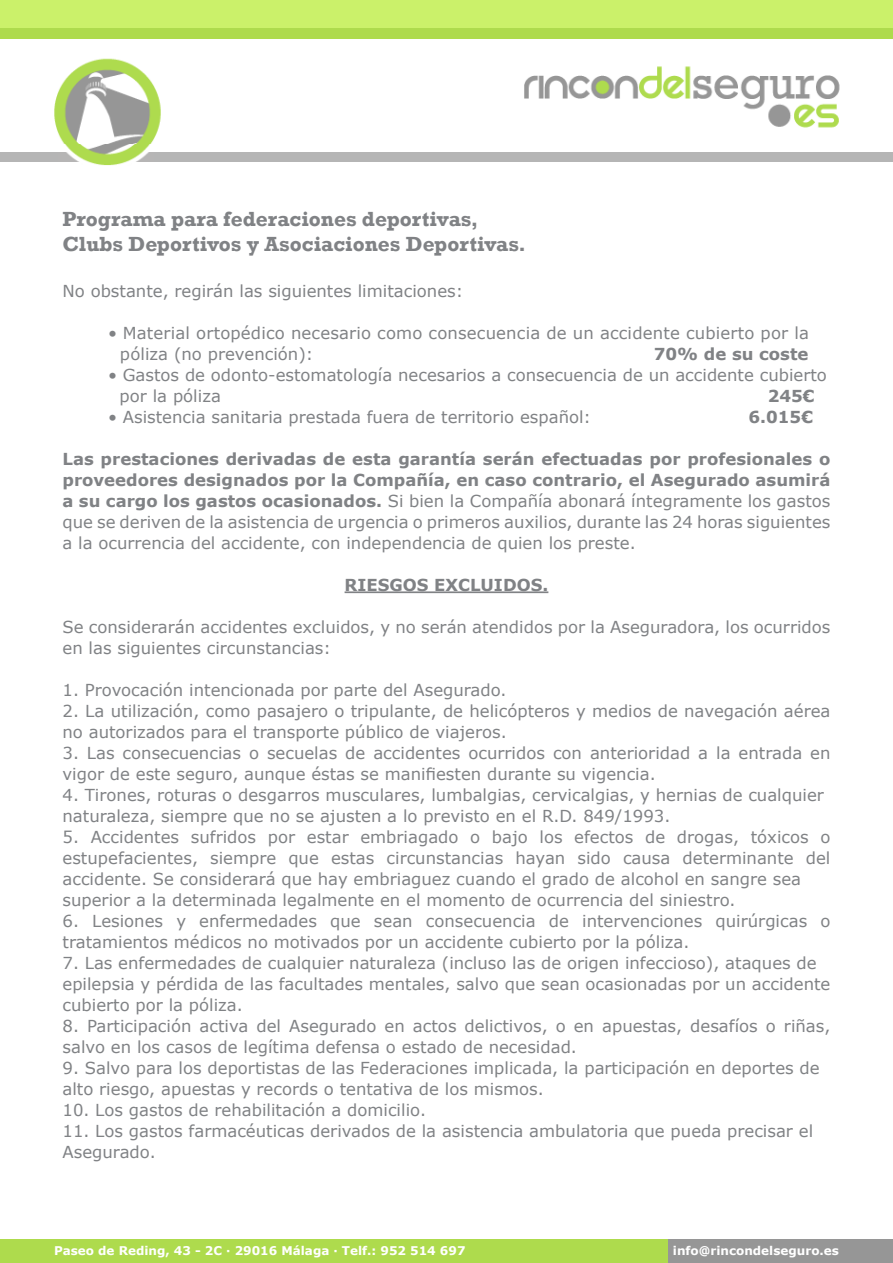
<style>
.page{position:relative;width:893px;height:1263px;background:#fff}
.page>*{position:absolute;margin:0;border:0;box-sizing:border-box;transform-origin:0 0}
.titulos{font:700 21px "Rockwell";color:#808285}
.texto{font:16.5px/21px "Verdana";color:#808285}
.texto-2{font:700 16.5px "Verdana";color:#808285}
.t1{font:700 12px "Verdana";color:#fff}
.s1{font-weight:700}
</style>
<div class="page">
<img style="left:54px;top:58px;width:786px;height:108px">
<div style="left:0;top:1239px;width:669px;height:24px;background:#aedb4d"></div>
<div style="left:0;top:0;width:893px;height:28px;background:#cbf16a"></div>
<div style="left:0;top:28px;width:893px;height:11px;background:#aedb4d"></div>
<div style="left:0;top:152px;width:57px;height:10px;background:#b5b5b5"></div>
<div style="left:154px;top:152px;width:739px;height:10px;background:#b5b5b5"></div>
<hr style="left:0;top:149px;width:67px;height:3px;background:#fff">
<hr style="left:148px;top:149px;width:745px;height:3px;background:#fff">
<div style="left:669px;top:1239px;width:224px;height:24px;background:#969696"></div>
<hr style="left:0;top:162px;width:81px;height:2px;background:#fff">
<hr style="left:132px;top:162px;width:761px;height:2px;background:#fff">
<hr style="left:345px;top:591px;width:203px;height:2px;background:#808285">
<p class="titulos" style="left:63px;top:206px;width:417px">Programa para federaciones deportivas,</p>
<p class="titulos" style="left:63px;top:231px;width:465px">Clubs Deportivos y Asociaciones Deportivas.</p>
<p class="texto" style="left:63px;top:280px;width:402px">No obstante, regirán las siguientes limitaciones:</p>
<p class="texto" style="left:120px;top:322px;width:690px;text-indent:-12px">• Material ortopédico necesario como consecuencia de un accidente cubierto por la póliza (no prevención):</p>
<p class="texto-2" style="left:654px;top:344px;width:156px">70% de su coste</p>
<p class="texto" style="left:108px;top:364px;width:720px">• Gastos de odonto-estomatología necesarios a consecuencia de un accidente cubierto</p>
<p class="texto" style="left:120px;top:385px;width:103px">por la póliza</p>
<p class="texto-2" style="left:768px;top:386px;width:48px">245€</p>
<p class="texto" style="left:108px;top:406px;width:485px">• Asistencia sanitaria prestada fuera de territorio español:</p>
<p class="texto-2" style="left:748px;top:407px;width:66px">6.015€</p>
<p class="texto" style="left:63px;top:448px;width:769px;text-align:justify"><span class="s1">Las prestaciones derivadas de esta garantía serán efectuadas por profesionales o proveedores designados por la Compañía, en caso contrario, el Asegurado asumirá a su cargo los gastos ocasionados.</span> Si bien la Compañía abonará íntegramente los gastos que se deriven de la asistencia de urgencia o primeros auxilios, durante las 24 horas siguientes a la ocurrencia del accidente, con independencia de quien los preste.</p>
<p class="texto-2" style="left:345px;top:575px;width:205px">RIESGOS EXCLUIDOS.</p>
<p class="texto" style="left:63px;top:616px;width:769px">Se considerarán accidentes excluidos, y no serán atendidos por la Aseguradora, los ocurridos</p>
<p class="texto" style="left:63px;top:637px;width:270px">en las siguientes circunstancias:</p>
<p class="texto" style="left:63px;top:679px;width:446px">1. Provocación intencionada por parte del Asegurado.</p>
<p class="texto" style="left:63px;top:700px;width:769px">2. La utilización, como pasajero o tripulante, de helicópteros y medios de navegación aérea no autorizados para el transporte público de viajeros.</p>
<p class="texto" style="left:63px;top:742px;width:769px">3. Las consecuencias o secuelas de accidentes ocurridos con anterioridad a la entrada en vigor de este seguro, aunque éstas se manifiesten durante su vigencia.</p>
<p class="texto" style="left:63px;top:784px;width:763px">4. Tirones, roturas o desgarros musculares, lumbalgias, cervicalgias, y hernias de cualquier</p>
<p class="texto" style="left:63px;top:805px;width:609px">naturaleza, siempre que no se ajusten a lo previsto en el R.D. 849/1993.</p>
<p class="texto" style="left:63px;top:826px;width:769px;text-align:justify">5. Accidentes sufridos por estar embriagado o bajo los efectos de drogas, tóxicos o estupefacientes, siempre que estas circunstancias hayan sido causa determinante del accidente. Se considerará que hay embriaguez cuando el grado de alcohol en sangre sea</p>
<p class="texto" style="left:63px;top:889px;width:674px">superior a la determinada legalmente en el momento de ocurrencia del siniestro.</p>
<p class="texto" style="left:63px;top:910px;width:769px">6. Lesiones y enfermedades que sean consecuencia de intervenciones quirúrgicas o tratamientos médicos no motivados por un accidente cubierto por la póliza.</p>
<p class="texto" style="left:63px;top:952px;width:756px">7. Las enfermedades de cualquier naturaleza (incluso las de origen infeccioso), ataques de</p>
<p class="texto" style="left:63px;top:973px;width:769px">epilepsia y pérdida de las facultades mentales, salvo que sean ocasionadas por un accidente</p>
<p class="texto" style="left:63px;top:994px;width:182px">cubierto por la póliza.</p>
<p class="texto" style="left:63px;top:1015px;width:769px">8. Participación activa del Asegurado en actos delictivos, o en apuestas, desafíos o riñas, salvo en los casos de legítima defensa o estado de necesidad.</p>
<p class="texto" style="left:63px;top:1057px;width:759px">9. Salvo para los deportistas de las Federaciones implicada, la participación en deportes de</p>
<p class="texto" style="left:63px;top:1078px;width:483px">alto riesgo, apuestas y records o tentativa de los mismos.</p>
<p class="texto" style="left:63px;top:1099px;width:365px">10. Los gastos de rehabilitación a domicilio.</p>
<p class="texto" style="left:63px;top:1120px;width:752px">11. Los gastos farmacéuticas derivados de la asistencia ambulatoria que pueda precisar el</p>
<p class="texto" style="left:63px;top:1141px;width:95px">Asegurado.</p>
<p class="t1" style="left:54px;top:1243px;width:413px">Paseo de Reding, 43 - 2C · 29016 Málaga · Telf.: 952 514 697</p>
<p class="t1" style="left:673px;top:1243px;width:168px">info@rincondelseguro.es</p>
</div>
